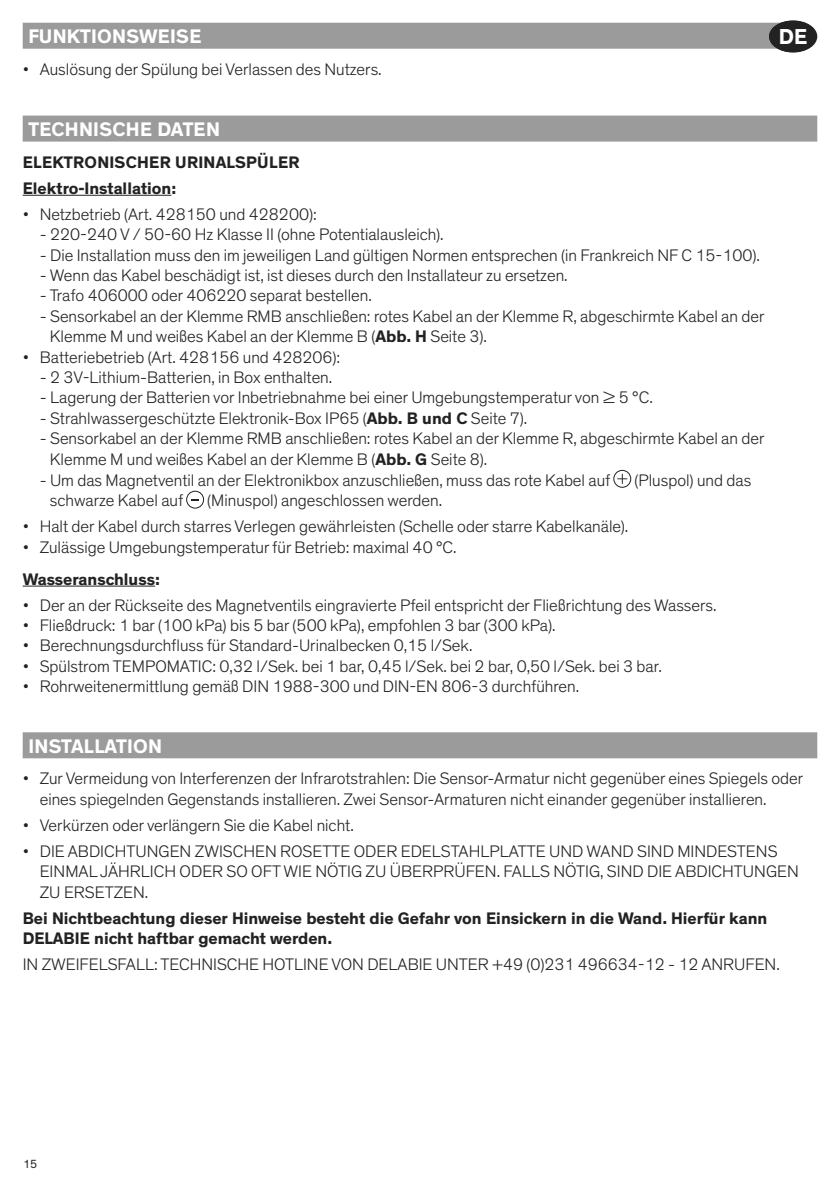
<style>
.page{position:relative;width:840px;height:1191px;background:#fff}
.page>*{position:absolute;margin:0;border:0;box-sizing:border-box;transform-origin:0 0}
.t1{font:700 22px "Theinhardt";color:#fff}
.t2{font:700 20px "Theinhardt";letter-spacing:.015em;color:#fff}
.t3{font:300 17px/20.4px "Theinhardt";color:#222}
.t4{font:700 17px/26px "Theinhardt";color:#222}
.t5{font:12px "Theinhardt";color:#222}
.s1{font-weight:700}
</style>
<div class="page">
<div style="left:23px;top:23px;width:782px;height:26px;background:#9b9b9b"></div>
<div style="left:768px;top:20px;width:48px;height:33px;background:#222;border-radius:50%"></div>
<div style="left:23px;top:116px;width:793px;height:26px;background:#9b9b9b"></div>
<hr style="left:23px;top:195px;width:148px;height:1px;background:#222">
<hr style="left:23px;top:585px;width:132px;height:1px;background:#222">
<svg style="left:617px;top:474px;width:10px;height:10px"></svg>
<div style="left:613px;top:470px;width:17px;height:17px;border:1px solid #222;border-radius:50%"></div>
<div style="left:186px;top:491px;width:18px;height:17px;border:1px solid #222;border-radius:50%"></div>
<div style="left:23px;top:732px;width:793px;height:26px;background:#9b9b9b"></div>
<p class="t2" style="left:28px;top:24px;width:174px">FUNKTIONSWEISE</p>
<p class="t3" style="left:23px;top:59px;width:360px">• Auslösung der Spülung bei Verlassen des Nutzers.</p>
<p class="t1" style="left:777px;top:23px;width:30px">DE</p>
<p class="t2" style="left:28px;top:117px;width:193px">TECHNISCHE DATEN</p>
<p class="t4" style="left:23px;top:149px;width:278px">ELEKTRONISCHER URINALSPÜLER<br>Elektro-Installation:</p>
<p class="t3" style="left:23px;top:204px;width:295px">• Netzbetrieb (Art. 428150 und 428200):</p>
<p class="t3" style="left:40px;top:224px;width:405px">- 220-240 V / 50-60 Hz Klasse II (ohne Potentialausleich).</p>
<p class="t3" style="left:40px;top:245px;width:721px">- Die Installation muss den im jeweiligen Land gültigen Normen entsprechen (in Frankreich NF C 15-100).</p>
<p class="t3" style="left:40px;top:265px;width:529px">- Wenn das Kabel beschädigt ist, ist dieses durch den Installateur zu ersetzen.</p>
<p class="t3" style="left:40px;top:286px;width:333px">- Trafo 406000 oder 406220 separat bestellen.</p>
<p class="t3" style="left:50px;top:306px;width:715px;text-indent:-10px">- Sensorkabel an der Klemme RMB anschließen: rotes Kabel an der Klemme R, abgeschirmte Kabel an der<br>Klemme M und weißes Kabel an der Klemme B (<span class="s1">Abb. H</span> Seite 3).</p>
<p class="t3" style="left:23px;top:347px;width:319px">• Batteriebetrieb (Art. 428156 und 428206):</p>
<p class="t3" style="left:40px;top:367px;width:294px">- 2 3V-Lithium-Batterien, in Box enthalten.</p>
<p class="t3" style="left:40px;top:388px;width:614px">- Lagerung der Batterien vor Inbetriebnahme bei einer Umgebungstemperatur von ≥ 5 °C.</p>
<p class="t3" style="left:40px;top:408px;width:489px">- Strahlwassergeschützte Elektronik-Box IP65 (<span class="s1">Abb. B und C</span> Seite 7).</p>
<p class="t3" style="left:50px;top:428px;width:715px;text-indent:-10px">- Sensorkabel an der Klemme RMB anschließen: rotes Kabel an der Klemme R, abgeschirmte Kabel an der<br>Klemme M und weißes Kabel an der Klemme B (<span class="s1">Abb. G</span> Seite 8).</p>
<p class="t3" style="left:40px;top:470px;width:572px">- Um das Magnetventil an der Elektronikbox anzuschließen, muss das rote Kabel auf</p>
<p class="t3" style="left:634px;top:470px;width:118px">(Pluspol) und das</p>
<p class="t3" style="left:50px;top:491px;width:135px">schwarze Kabel auf</p>
<p class="t3" style="left:207px;top:491px;width:236px">(Minuspol) angeschlossen werden.</p>
<p class="t3" style="left:23px;top:517px;width:606px">• Halt der Kabel durch starres Verlegen gewährleisten (Schelle oder starre Kabelkanäle).</p>
<p class="t3" style="left:23px;top:537px;width:435px">• Zulässige Umgebungstemperatur für Betrieb: maximal 40 °C.</p>
<p class="t4" style="left:23px;top:566px;width:139px">Wasseranschluss:</p>
<p class="t3" style="left:23px;top:595px;width:695px">• Der an der Rückseite des Magnetventils eingravierte Pfeil entspricht der Fließrichtung des Wassers.</p>
<p class="t3" style="left:23px;top:615px;width:534px">• Fließdruck: 1 bar (100 kPa) bis 5 bar (500 kPa), empfohlen 3 bar (300 kPa).</p>
<p class="t3" style="left:23px;top:636px;width:451px">• Berechnungsdurchfluss für Standard-Urinalbecken 0,15 l/Sek.</p>
<p class="t3" style="left:23px;top:656px;width:640px">• Spülstrom TEMPOMATIC: 0,32 l/Sek. bei 1 bar, 0,45 l/Sek. bei 2 bar, 0,50 l/Sek. bei 3 bar.</p>
<p class="t3" style="left:23px;top:676px;width:557px">• Rohrweitenermittlung gemäß DIN 1988-300 und DIN-EN 806-3 durchführen.</p>
<p class="t2" style="left:28px;top:733px;width:135px">INSTALLATION</p>
<p class="t3" style="left:40px;top:768px;width:764px;text-indent:-17px">• Zur Vermeidung von Interferenzen der Infrarotstrahlen: Die Sensor-Armatur nicht gegenüber eines Spiegels oder eines spiegelnden Gegenstands installieren. Zwei Sensor-Armaturen nicht einander gegenüber installieren.</p>
<p class="t3" style="left:23px;top:815px;width:332px">• Verkürzen oder verlängern Sie die Kabel nicht.</p>
<p class="t3" style="left:40px;top:841px;width:760px;text-indent:-17px">• DIE ABDICHTUNGEN ZWISCHEN ROSETTE ODER EDELSTAHLPLATTE UND WAND SIND MINDESTENS<br>EINMAL JÄHRLICH ODER SO OFT WIE NÖTIG ZU ÜBERPRÜFEN. FALLS NÖTIG, SIND DIE ABDICHTUNGEN<br>ZU ERSETZEN.</p>
<p class="t4" style="left:23px;top:908px;width:745px;line-height:20.4px">Bei Nichtbeachtung dieser Hinweise besteht die Gefahr von Einsickern in die Wand. Hierfür kann<br>DELABIE nicht haftbar gemacht werden.</p>
<p class="t3" style="left:23px;top:954px;width:758px">IN ZWEIFELSFALL: TECHNISCHE HOTLINE VON DELABIE UNTER +49 (0)231 496634-12 - 12 ANRUFEN.</p>
<p class="t5" style="left:23px;top:1156px;width:16px">15</p>
</div>
